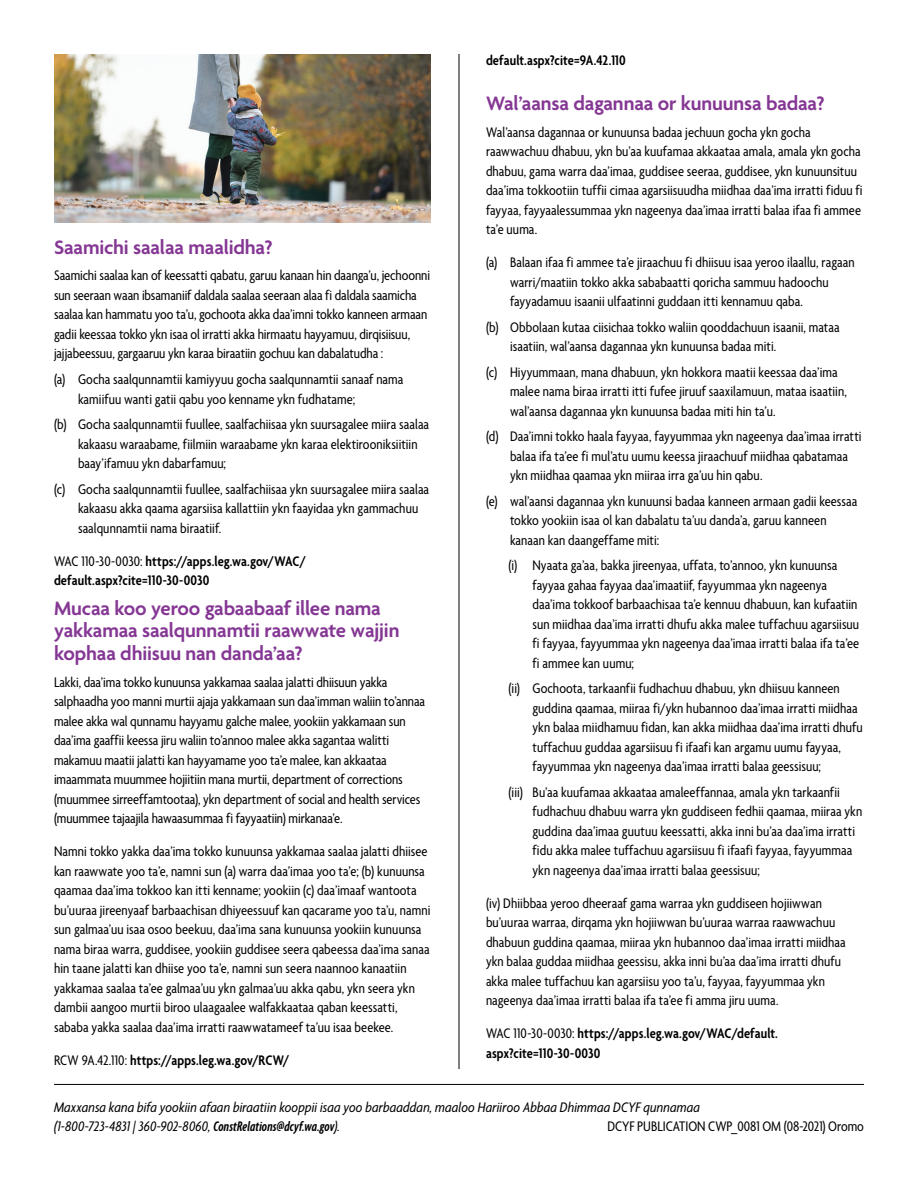
<style>
.page{position:relative;width:918px;height:1188px;background:#fff}
.page>*{position:absolute;margin:0;border:0;box-sizing:border-box;transform-origin:0 0}
.t1{font:600 21px/22.5px "Agenda";letter-spacing:-.01em;color:#853794}
.t2{font:condensed 15px/19.5px "Agenda";letter-spacing:.005em;color:#000}
.t3{font:600 condensed 15px/19.5px "Agenda";letter-spacing:.005em;color:#000}
.t4{font:italic condensed 15px/19.5px "Agenda";letter-spacing:.01em;color:#000}
.s1{font-weight:400}
.s2{font-family:"Agenda Semibold Extra Cond";font-stretch:normal}
</style>
<div class="page">
<hr style="left:54px;top:1084px;width:810px;height:1px;background:#000">
<img style="left:54px;top:54px;width:376px;height:168px">
<hr style="left:459px;top:54px;width:1px;height:1015px;background:#000">
<h1 class="t1" style="left:54px;top:237px;width:220px">Saamichi saalaa maalidha?</h1>
<p class="t2" style="left:54px;top:267px;width:378px">Saamichi saalaa kan of keessatti qabatu, garuu kanaan hin daanga’u, jechoonni sun seeraan waan ibsamaniif daldala saalaa seeraan alaa fi daldala saamicha saalaa kan hammatu yoo ta’u, gochoota akka daa’imni tokko kanneen armaan gadii keessaa tokko ykn isaa ol irratti akka hirmaatu hayyamuu, dirqisiisuu, jajjabeessuu, gargaaruu ykn karaa biraatiin gochuu kan dabalatudha :</p>
<p class="t2" style="left:78px;top:371px;width:327px;text-indent:-24px">(a) Gocha saalqunnamtii kamiyyuu gocha saalqunnamtii sanaaf nama kamiifuu wanti gatii qabu yoo kenname ykn fudhatame;</p>
<p class="t2" style="left:78px;top:416px;width:353px;text-indent:-24px">(b) Gocha saalqunnamtii fuullee, saalfachiisaa ykn suursagalee miira saalaa kakaasu waraabame, fiilmiin waraabame ykn karaa elektirooniksiitiin baay’ifamuu ykn dabarfamuu;</p>
<p class="t2" style="left:78px;top:480px;width:353px;text-indent:-24px">(c) Gocha saalqunnamtii fuullee, saalfachiisaa ykn suursagalee miira saalaa kakaasu akka qaama agarsiisa kallattiin ykn faayidaa ykn gammachuu saalqunnamtii nama biraatiif.</p>
<p class="t3" style="left:54px;top:552px;width:253px"><span class="s1">WAC 110-30-0030:</span> https://apps.leg.wa.gov/WAC/ default.aspx?cite=110-30-0030</p>
<h1 class="t1" style="left:54px;top:598px;width:347px">Mucaa koo yeroo gabaabaaf illee nama yakkamaa saalqunnamtii raawwate wajjin kophaa dhiisuu nan danda’aa?</h1>
<p class="t2" style="left:54px;top:673px;width:373px">Lakki, daa’ima tokko kunuunsa yakkamaa saalaa jalatti dhiisuun yakka salphaadha yoo manni murtii ajaja yakkamaan sun daa’imman waliin to’annaa malee akka wal qunnamu hayyamu galche malee, yookiin yakkamaan sun daa’ima gaaffii keessa jiru waliin to’annoo malee akka sagantaa walitti makamuu maatii jalatti kan hayyamame yoo ta’e malee, kan akkaataa imaammata muummee hojiitiin mana murtii, department of corrections (muummee sirreeffamtootaa), ykn department of social and health services (muummee tajaajila hawaasummaa fi fayyaatiin) mirkanaa’e.</p>
<p class="t2" style="left:54px;top:843px;width:378px">Namni tokko yakka daa’ima tokko kunuunsa yakkamaa saalaa jalatti dhiisee kan raawwate yoo ta’e, namni sun (a) warra daa’imaa yoo ta’e; (b) kunuunsa qaamaa daa’ima tokkoo kan itti kenname; yookiin (c) daa’imaaf wantoota bu’uuraa jireenyaaf barbaachisan dhiyeessuuf kan qacarame yoo ta’u, namni sun galmaa’uu isaa osoo beekuu, daa’ima sana kunuunsa yookiin kunuunsa nama biraa warra, guddisee, yookiin guddisee seera qabeessa daa’ima sanaa hin taane jalatti kan dhiise yoo ta’e, namni sun seera naannoo kanaatiin yakkamaa saalaa ta’ee galmaa’uu ykn galmaa’uu akka qabu, ykn seera ykn dambii aangoo murtii biroo ulaagaalee walfakkaataa qaban keessatti, sababa yakka saalaa daa’ima irratti raawwatameef ta’uu isaa beekee.</p>
<p class="t3" style="left:54px;top:1051px;width:237px"><span class="s1">RCW 9A.42.110:</span> https://apps.leg.wa.gov/RCW/</p>
<p class="t3" style="left:486px;top:51px;width:141px">default.aspx?cite=9A.42.110</p>
<h1 class="t1" style="left:486px;top:93px;width:340px">Wal’aansa dagannaa or kunuunsa badaa?</h1>
<p class="t2" style="left:486px;top:123px;width:378px">Wal’aansa dagannaa or kunuunsa badaa jechuun gocha ykn gocha raawwachuu dhabuu, ykn bu’aa kuufamaa akkaataa amala, amala ykn gocha dhabuu, gama warra daa’imaa, guddisee seeraa, guddisee, ykn kunuunsituu daa’ima tokkootiin tuffii cimaa agarsiisuudha miidhaa daa’ima irratti fiduu fi fayyaa, fayyaalessummaa ykn nageenya daa’imaa irratti balaa ifaa fi ammee ta’e uuma.</p>
<p class="t2" style="left:510px;top:254px;width:346px;text-indent:-24px">(a) Balaan ifaa fi ammee ta’e jiraachuu fi dhiisuu isaa yeroo ilaallu, ragaan warri/maatiin tokko akka sababaatti qoricha sammuu hadoochu fayyadamuu isaanii ulfaatinni guddaan itti kennamuu qaba.</p>
<p class="t2" style="left:510px;top:318px;width:331px;text-indent:-24px">(b) Obbolaan kutaa ciisichaa tokko waliin qooddachuun isaanii, mataa isaatiin, wal’aansa dagannaa ykn kunuunsa badaa miti.</p>
<p class="t2" style="left:510px;top:363px;width:338px;text-indent:-24px">(c) Hiyyummaan, mana dhabuun, ykn hokkora maatii keessaa daa’ima malee nama biraa irratti itti fufee jiruuf saaxilamuun, mataa isaatiin, wal’aansa dagannaa ykn kunuunsa badaa miti hin ta’u.</p>
<p class="t2" style="left:510px;top:428px;width:353px;text-indent:-24px">(d) Daa’imni tokko haala fayyaa, fayyummaa ykn nageenya daa’imaa irratti balaa ifa ta’ee fi mul’atu uumu keessa jiraachuuf miidhaa qabatamaa ykn miidhaa qaamaa ykn miiraa irra ga’uu hin qabu.</p>
<p class="t2" style="left:510px;top:492px;width:349px;text-indent:-24px">(e) wal’aansi dagannaa ykn kunuunsi badaa kanneen armaan gadii keessaa tokko yookiin isaa ol kan dabalatu ta’uu danda’a, garuu kanneen kanaan kan daangeffame miti:</p>
<p class="t2" style="left:532px;top:557px;width:328px;text-indent:-24px">(i) Nyaata ga’aa, bakka jireenyaa, uffata, to’annoo, ykn kunuunsa fayyaa gahaa fayyaa daa’imaatiif, fayyummaa ykn nageenya daa’ima tokkoof barbaachisaa ta’e kennuu dhabuun, kan kufaatiin sun miidhaa daa’ima irratti dhufu akka malee tuffachuu agarsiisuu fi fayyaa, fayyummaa ykn nageenya daa’imaa irratti balaa ifa ta’ee fi ammee kan uumu;</p>
<p class="t2" style="left:532px;top:680px;width:332px;text-indent:-24px">(ii) Gochoota, tarkaanfii fudhachuu dhabuu, ykn dhiisuu kanneen guddina qaamaa, miiraa fi/ykn hubannoo daa’imaa irratti miidhaa ykn balaa miidhamuu fidan, kan akka miidhaa daa’ima irratti dhufu tuffachuu guddaa agarsiisuu fi ifaafi kan argamu uumu fayyaa, fayyummaa ykn nageenya daa’imaa irratti balaa geessisuu;</p>
<p class="t2" style="left:532px;top:783px;width:331px;text-indent:-24px">(iii) Bu’aa kuufamaa akkaataa amaleeffannaa, amala ykn tarkaanfii fudhachuu dhabuu warra ykn guddiseen fedhii qaamaa, miiraa ykn guddina daa’imaa guutuu keessatti, akka inni bu’aa daa’ima irratti fidu akka malee tuffachuu agarsiisuu fi ifaafi fayyaa, fayyummaa ykn nageenya daa’imaa irratti balaa geessisuu;</p>
<p class="t2" style="left:486px;top:894px;width:361px">(iv) Dhiibbaa yeroo dheeraaf gama warraa ykn guddiseen hojiiwwan bu’uuraa warraa, dirqama ykn hojiiwwan bu’uuraa warraa raawwachuu dhabuun guddina qaamaa, miiraa ykn hubannoo daa’imaa irratti miidhaa ykn balaa guddaa miidhaa geessisu, akka inni bu’aa daa’ima irratti dhufu akka malee tuffachuu kan agarsiisu yoo ta’u, fayyaa, fayyummaa ykn nageenya daa’imaa irratti balaa ifa ta’ee fi amma jiru uuma.</p>
<p class="t3" style="left:486px;top:1025px;width:293px"><span class="s1">WAC 110-30-0030:</span> https://apps.leg.wa.gov/WAC/default. aspx?cite=110-30-0030</p>
<p class="t4" style="left:54px;top:1097px;width:648px">Maxxansa kana bifa yookiin afaan biraatiin kooppii isaa yoo barbaaddan, maaloo Hariiroo Abbaa Dhimmaa DCYF qunnamaa (1-800-723-4831 | 360-902-8060, <span class="s2">ConstRelations@dcyf.wa.gov</span>).</p>
<p class="t2" style="left:608px;top:1118px;width:258px">DCYF PUBLICATION CWP_0081 OM (08-2021) Oromo</p>
</div>
